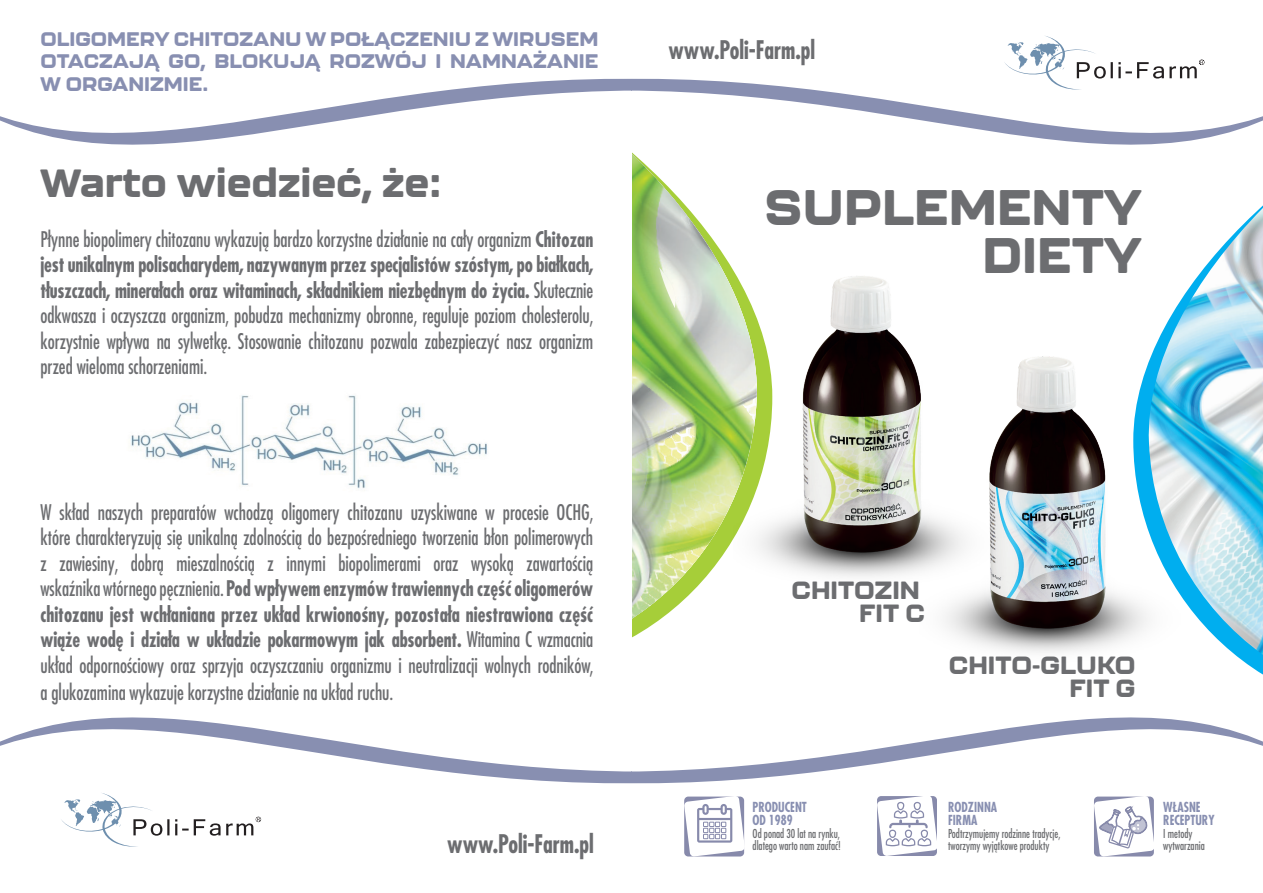
<style>
.page{position:relative;width:1263px;height:893px;background:#fff}
.page>*{position:absolute;margin:0;border:0;box-sizing:border-box;transform-origin:0 0}
.t1{font:800 49.5px/48px "Kallisto";color:#6c6d70;text-align:right}
.t2{font:800 39px "Kallisto";color:#6c6d70}
.t3{font:700 condensed 25.05px "Futura LT Pro";color:#6c6d70;scale:.89 1}
.t4{font:800 24.75px/22.5px "Kallisto";color:#6c6d70;text-align:right}
.t5{font:500 condensed 21px/25.7px "Futura LT Pro";color:#6c6d70;text-align:justify;scale:.89 1}
.t6{font:800 19.5px/22.5px "Kallisto";color:#888fb1;text-align:justify}
.t7{font:700 condensed 13.5px/13.5px "Futura LT Pro";color:#888fb1;scale:.89 1}
.t8{font:500 condensed 12px/12px "Futura LT Pro";color:#6c6d70;scale:.89 1}
.s1{font-weight:700}
</style>
<div class="page">
<img style="left:632px;top:221px;width:101px;height:417px">
<svg style="left:0;top:717px;width:631px;height:67px"></svg>
<svg style="left:631px;top:717px;width:632px;height:67px"></svg>
<img style="left:131px;top:395px;width:356px;height:94px">
<svg style="left:684px;top:796px;width:61px;height:61px"></svg>
<svg style="left:1094px;top:796px;width:60px;height:61px"></svg>
<svg style="left:877px;top:796px;width:60px;height:60px"></svg>
<img style="left:946px;top:356px;width:187px;height:297px">
<img style="left:733px;top:270px;width:265px;height:353px">
<svg style="left:632px;top:176px;width:67px;height:45px"></svg>
<svg style="left:631px;top:78px;width:502px;height:98px"></svg>
<div style="left:973px;top:17px;width:263px;height:91px;background:#fff;border-radius:21px"></div>
<svg style="left:1004px;top:36px;width:128px;height:54px"></svg>
<svg style="left:0;top:78px;width:631px;height:67px"></svg>
<div style="left:29px;top:774px;width:263px;height:91px;background:#fff;border-radius:21px"></div>
<svg style="left:61px;top:793px;width:200px;height:54px"></svg>
<svg style="left:1133px;top:62px;width:9px;height:574px"></svg>
<svg style="left:1142px;top:59px;width:121px;height:616px"></svg>
<img style="left:1145px;top:208px;width:118px;height:447px">
<p class="t6" style="left:41px;top:27px;width:559px">OLIGOMERY CHITOZANU W POŁĄCZENIU Z WIRUSEM OTACZAJĄ GO, BLOKUJĄ ROZWÓJ I NAMNAŻANIE W ORGANIZMIE.</p>
<p class="t3" style="left:668px;top:33px;width:166px">www.Poli-Farm.pl</p>
<h2 class="t2" style="left:41px;top:159px;width:402px">Warto wiedzieć, że:</h2>
<p class="t5" style="left:41px;top:226px;width:623px">Płynne biopolimery chitozanu wykazują bardzo korzystne działanie na cały organizm <span class="s1">Chitozan jest unikalnym polisacharydem, nazywanym przez specjalistów szóstym, po białkach, tłuszczach, minerałach oraz witaminach, składnikiem niezbędnym do życia.</span> Skutecznie odkwasza i oczyszcza organizm, pobudza mechanizmy obronne, reguluje poziom cholesterolu, korzystnie wpływa na sylwetkę. Stosowanie chitozanu pozwala zabezpieczyć nasz organizm przed wieloma schorzeniami.</p>
<p class="t5" style="left:41px;top:499px;width:623px">W skład naszych preparatów wchodzą oligomery chitozanu uzyskiwane w procesie OCHG, które charakteryzują się unikalną zdolnością do bezpośredniego tworzenia błon polimerowych z zawiesiny, dobrą mieszalnością z innymi biopolimerami oraz wysoką zawartością wskaźnika wtórnego pęcznienia. <span class="s1">Pod wpływem enzymów trawiennych część oligomerów chitozanu jest wchłaniana przez układ krwionośny, pozostała niestrawiona część wiąże wodę i działa w układzie pokarmowym jak absorbent.</span> Witamina C wzmacnia układ odpornościowy oraz sprzyja oczyszczaniu organizmu i neutralizacji wolnych rodników, a glukozamina wykazuje korzystne działanie na układ ruchu.</p>
<p class="t3" style="left:447px;top:827px;width:166px">www.Poli-Farm.pl</p>
<h1 class="t1" style="left:764px;top:181px;width:379px">SUPLEMENTY<br>DIETY</h1>
<p class="t4" style="left:791px;top:578px;width:135px">CHITOZIN<br>FIT C</p>
<p class="t4" style="left:949px;top:653px;width:188px">CHITO-GLUKO<br>FIT G</p>
<p class="t7" style="left:753px;top:800px;width:63px">PRODUCENT<br>OD 1989</p>
<p class="t8" style="left:753px;top:827px;width:101px">Od ponad 30 lat na rynku, dlatego warto nam zaufać!</p>
<p class="t8" style="left:1163px;top:827px;width:48px">I metody wytwarzania</p>
<p class="t7" style="left:948px;top:800px;width:57px">RODZINNA<br>FIRMA</p>
<p class="t7" style="left:1163px;top:800px;width:59px">WŁASNE<br>RECEPTURY</p>
<p class="t8" style="left:948px;top:827px;width:128px">Podtrzymujemy rodzinne tradycje, tworzymy wyjątkowe produkty</p>
</div>
